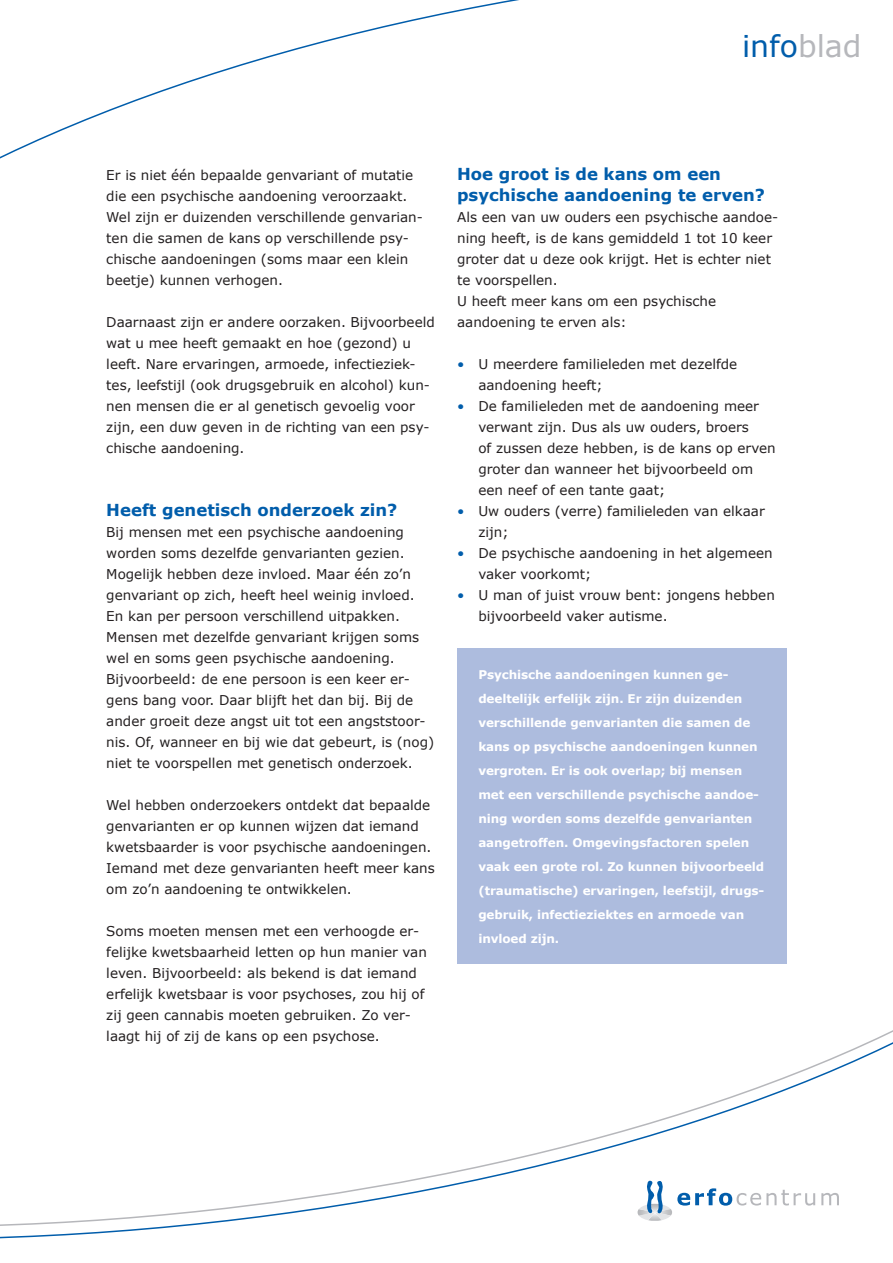
<style>
.page{position:relative;width:893px;height:1263px;background:#fff}
.page>*{position:absolute;margin:0;border:0;box-sizing:border-box;transform-origin:0 0}
.t1{font:30px "Verdana";color:#015dab}
.t2{font:700 16.5px/21px "Verdana";color:#015dab}
.t3{font:13.5px/21px "Verdana";color:#231f20}
.t4{font:700 12px/24px "Verdana";letter-spacing:-.01em;color:#fff}
.s1{color:#b6b7bb}
.s2{color:#015dab}
</style>
<div class="page">
<svg style="left:0;top:1032px;width:893px;height:207px"></svg>
<svg style="left:0;top:0;width:519px;height:159px"></svg>
<svg style="left:637px;top:1181px;width:178px;height:40px"></svg>
<svg style="left:821px;top:1193px;width:18px;height:12px"></svg>
<div style="left:457px;top:648px;width:330px;height:316px;background:#adbcde"></div>
<h1 class="t1" style="left:742px;top:27px;width:121px">info<span class="s1">blad</span></h1>
<p class="t3" style="left:106px;top:165px;width:318px">Er is niet één bepaalde genvariant of mutatie die een psychische aandoening veroorzaakt.<br>Wel zijn er duizenden verschillende genvarian&shy;ten die samen de kans op verschillende psy&shy;chische aandoeningen (soms maar een klein beetje) kunnen verhogen.</p>
<p class="t3" style="left:106px;top:312px;width:330px">Daarnaast zijn er andere oorzaken. Bijvoorbeeld wat u mee heeft gemaakt en hoe (gezond) u leeft. Nare ervaringen, armoede, infectieziek&shy;tes, leefstijl (ook drugsgebruik en alcohol) kun&shy;nen mensen die er al genetisch gevoelig voor zijn, een duw geven in de richting van een psy&shy;chische aandoening.</p>
<p class="t2" style="left:106px;top:500px;width:293px">Heeft genetisch onderzoek zin?</p>
<p class="t3" style="left:106px;top:522px;width:329px">Bij mensen met een psychische aandoening worden soms dezelfde genvarianten gezien.<br>Mogelijk hebben deze invloed. Maar één zo’n genvariant op zich, heeft heel weinig invloed.<br>En kan per persoon verschillend uitpakken.<br>Mensen met dezelfde genvariant krijgen soms wel en soms geen psychische aandoening.<br>Bijvoorbeeld: de ene persoon is een keer er&shy;gens bang voor. Daar blijft het dan bij. Bij de ander groeit deze angst uit tot een angststoor&shy;nis. Of, wanneer en bij wie dat gebeurt, is (nog) niet te voorspellen met genetisch onderzoek.</p>
<p class="t3" style="left:106px;top:795px;width:330px">Wel hebben onderzoekers ontdekt dat bepaalde genvarianten er op kunnen wijzen dat iemand kwetsbaarder is voor psychische aandoeningen.<br>Iemand met deze genvarianten heeft meer kans om zo’n aandoening te ontwikkelen.</p>
<p class="t3" style="left:106px;top:921px;width:322px">Soms moeten mensen met een verhoogde er&shy;felijke kwetsbaarheid letten op hun manier van leven. Bijvoorbeeld: als bekend is dat iemand erfelijk kwetsbaar is voor psychoses, zou hij of zij geen cannabis moeten gebruiken. Zo ver&shy;laagt hij of zij de kans op een psychose.</p>
<p class="t2" style="left:457px;top:164px;width:309px">Hoe groot is de kans om een psychische aandoening te erven?</p>
<p class="t3" style="left:457px;top:207px;width:323px">Als een van uw ouders een psychische aandoe&shy;ning heeft, is de kans gemiddeld 1 tot 10 keer groter dat u deze ook krijgt. Het is echter niet te voorspellen.<br>U heeft meer kans om een psychische aandoening te erven als:</p>
<p class="t3" style="left:478px;top:354px;width:260px;text-indent:-21px"><span class="s2">•</span> U meerdere familieleden met dezelfde aandoening heeft;</p>
<p class="t3" style="left:478px;top:396px;width:299px;text-indent:-21px"><span class="s2">•</span> De familieleden met de aandoening meer verwant zijn. Dus als uw ouders, broers<br>of zussen deze hebben, is de kans op erven groter dan wanneer het bijvoorbeeld om een neef of een tante gaat;</p>
<p class="t3" style="left:478px;top:501px;width:288px;text-indent:-21px"><span class="s2">•</span> Uw ouders (verre) familieleden van elkaar zijn;</p>
<p class="t3" style="left:478px;top:543px;width:296px;text-indent:-21px"><span class="s2">•</span> De psychische aandoening in het algemeen vaker voorkomt;</p>
<p class="t3" style="left:478px;top:585px;width:298px;text-indent:-21px"><span class="s2">•</span> U man of juist vrouw bent: jongens hebben bijvoorbeeld vaker autisme.</p>
<p class="t4" style="left:478px;top:662px;width:287px">Psychische aandoeningen kunnen ge&shy;deeltelijk erfelijk zijn. Er zijn duizenden verschillende genvarianten die samen de kans op psychische aandoeningen kunnen vergroten. Er is ook overlap; bij mensen met een verschillende psychische aandoe&shy;ning worden soms dezelfde genvarianten aangetroffen. Omgevingsfactoren spelen vaak een grote rol. Zo kunnen bijvoorbeeld (traumatische) ervaringen, leefstijl, drugs&shy;gebruik, infectieziektes en armoede van invloed zijn.</p>
</div>
